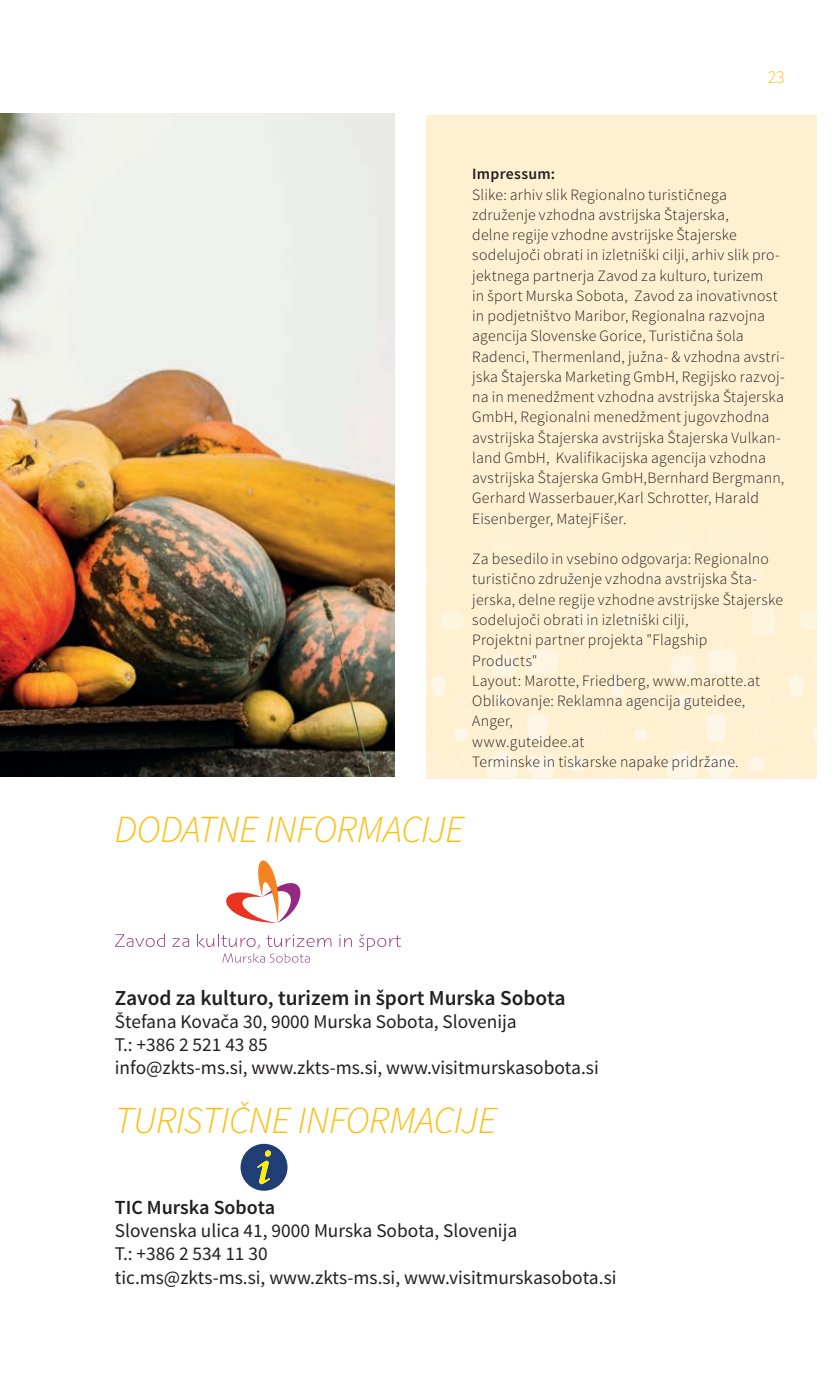
<style>
.page{position:relative;width:836px;height:1378px;background:#fff}
.page>*{position:absolute;margin:0;border:0;box-sizing:border-box;transform-origin:0 0}
.t1{font:italic 300 38.25px "Source Sans Pro";color:#fdbe12}
.t2{font:600 21.38px "Source Sans Pro";color:#231f20}
.t3{font:600 20.03px "Source Sans Pro";color:#231f20}
.t4{font:19.35px/23.2px "Source Sans Pro";color:#231f20}
.t5{font:300 18px "Source Sans Pro";color:#fdbe12}
.t6{font:300 15.75px/20.2px "Source Sans Pro";letter-spacing:.015em;color:#231f20}
.t7{font:600 15.75px "Source Sans Pro";color:#231f20}
</style>
<div class="page">
<div style="left:426px;top:115px;width:390px;height:663px;background:#fef0d0"></div>
<svg style="left:748px;top:754px;width:16px;height:17px"></svg>
<svg style="left:707px;top:751px;width:26px;height:27px"></svg>
<svg style="left:782px;top:752px;width:19px;height:25px"></svg>
<svg style="left:665px;top:751px;width:33px;height:27px"></svg>
<svg style="left:569px;top:754px;width:16px;height:17px"></svg>
<svg style="left:528px;top:751px;width:27px;height:27px"></svg>
<svg style="left:603px;top:753px;width:19px;height:24px"></svg>
<svg style="left:637px;top:754px;width:17px;height:21px"></svg>
<svg style="left:453px;top:644px;width:23px;height:23px"></svg>
<svg style="left:485px;top:751px;width:34px;height:27px"></svg>
<svg style="left:456px;top:689px;width:29px;height:23px"></svg>
<svg style="left:491px;top:649px;width:26px;height:27px"></svg>
<svg style="left:497px;top:692px;width:14px;height:15px"></svg>
<svg style="left:454px;top:727px;width:14px;height:14px"></svg>
<svg style="left:431px;top:671px;width:15px;height:25px"></svg>
<svg style="left:426px;top:650px;width:4px;height:14px"></svg>
<svg style="left:426px;top:753px;width:16px;height:24px"></svg>
<svg style="left:497px;top:718px;width:20px;height:25px"></svg>
<svg style="left:457px;top:754px;width:18px;height:21px"></svg>
<svg style="left:706px;top:599px;width:110px;height:143px"></svg>
<svg style="left:527px;top:599px;width:169px;height:144px"></svg>
<svg style="left:490px;top:610px;width:26px;height:25px"></svg>
<svg style="left:441px;top:607px;width:23px;height:23px"></svg>
<svg style="left:226px;top:860px;width:75px;height:63px"></svg>
<svg style="left:115px;top:934px;width:286px;height:29px"></svg>
<svg style="left:240px;top:1144px;width:47px;height:46px"></svg>
<img style="left:0;top:113px;width:394px;height:664px">
<p class="t5" style="left:767px;top:66px;width:19px">23</p>
<p class="t7" style="left:472px;top:164px;width:85px">Impressum:</p>
<p class="t6" style="left:472px;top:184px;width:314px">Slike: arhiv slik Regionalno turističnega združenje vzhodna avstrijska Štajerska,<br>delne regije vzhodne avstrijske Štajerske sodelujoči obrati in izletniški cilji, arhiv slik pro&shy;jektnega partnerja Zavod za kulturo, turizem<br>in šport Murska Sobota, Zavod za inovativnost in podjetništvo Maribor, Regionalna razvojna agencija Slovenske Gorice, Turistična šola Radenci, Thermenland, južna- &amp; vzhodna avstri&shy;jska Štajerska Marketing GmbH, Regijsko razvoj&shy;na in menedžment vzhodna avstrijska Štajerska GmbH, Regionalni menedžment jugovzhodna avstrijska Štajerska avstrijska Štajerska Vulkan&shy;land GmbH, Kvalifikacijska agencija vzhodna avstrijska Štajerska GmbH,Bernhard Bergmann, Gerhard Wasserbauer,Karl Schrotter, Harald Eisenberger, MatejFišer.</p>
<p class="t6" style="left:472px;top:549px;width:312px">Za besedilo in vsebino odgovarja: Regionalno turistično združenje vzhodna avstrijska Šta&shy;jerska, delne regije vzhodne avstrijske Štajerske sodelujoči obrati in izletniški cilji,<br>Projektni partner projekta "Flagship<br>Products"<br>Layout: Marotte, Friedberg, www.marotte.at Oblikovanje: Reklamna agencija guteidee, Anger,<br>www.guteidee.at<br>Terminske in tiskarske napake pridržane.</p>
<h1 class="t1" style="left:115px;top:806px;width:352px">DODATNE INFORMACIJE</h1>
<h2 class="t2" style="left:115px;top:984px;width:452px">Zavod za kulturo, turizem in šport Murska Sobota</h2>
<p class="t4" style="left:115px;top:1010px;width:485px">Štefana Kovača 30, 9000 Murska Sobota, Slovenija<br>T.: +386 2 521 43 85<br>info@zkts-ms.si, www.zkts-ms.si, www.visitmurskasobota.si</p>
<h1 class="t1" style="left:115px;top:1097px;width:384px">TURISTIČNE INFORMACIJE</h1>
<p class="t3" style="left:115px;top:1194px;width:162px">TIC Murska Sobota</p>
<p class="t4" style="left:115px;top:1219px;width:503px">Slovenska ulica 41, 9000 Murska Sobota, Slovenija<br>T.: +386 2 534 11 30<br>tic.ms@zkts-ms.si, www.zkts-ms.si, www.visitmurskasobota.si</p>
</div>
